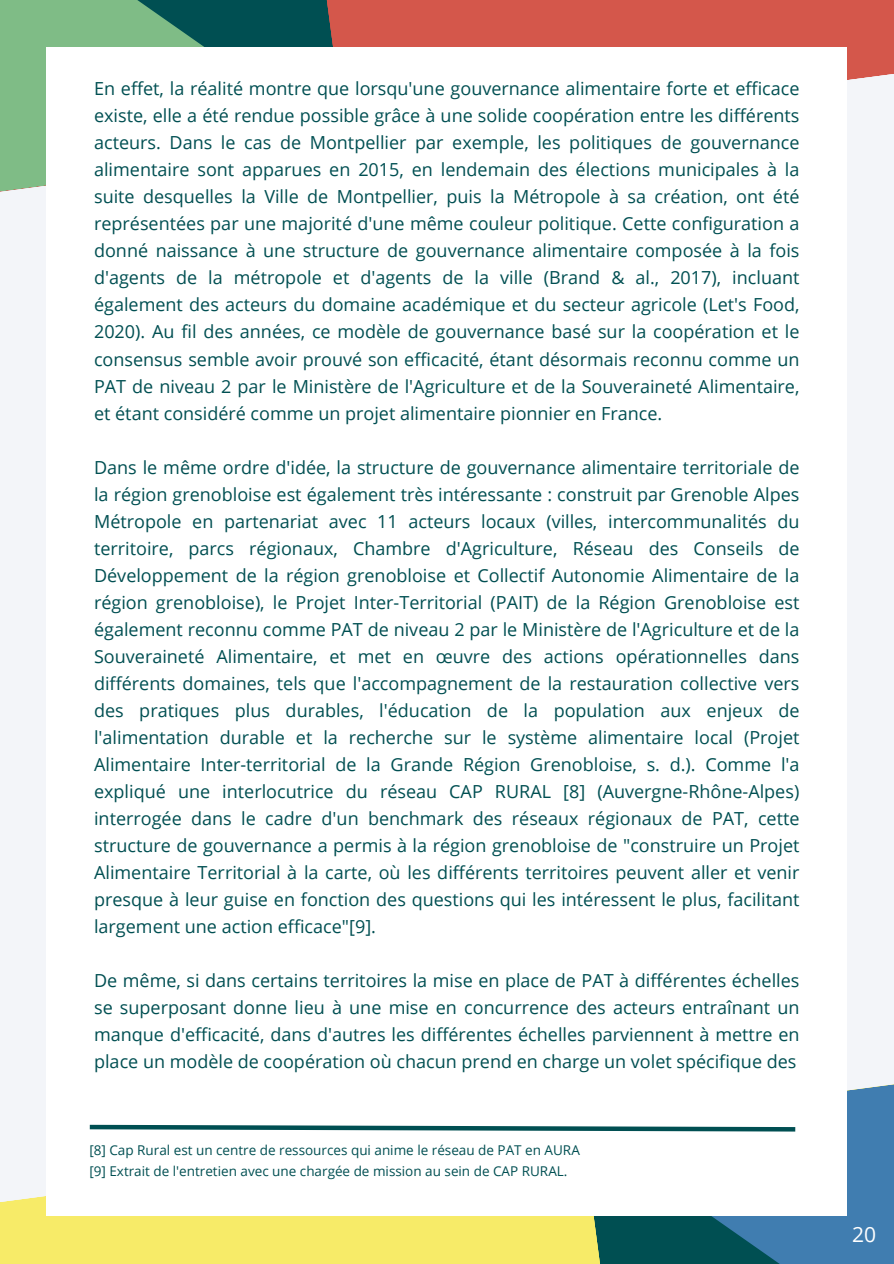
<style>
.page{position:relative;width:894px;height:1264px;background:#fff}
.page>*{position:absolute;margin:0;border:0;box-sizing:border-box;transform-origin:0 0}
.t1{font:21px "Open Sans";color:#fff}
.t2{font:18px/27px "Open Sans";color:#004f52;text-align:justify}
.t3{font:13.5px "Open Sans";color:#004f52}
</style>
<div class="page">
<div style="left:0;top:0;width:893px;height:1263px;background:#f3f5f9"></div>
<svg style="left:0;top:1057px;width:85px;height:206px"></svg>
<svg style="left:346px;top:0;width:547px;height:221px;fill:#d4574b"></svg>
<svg style="left:799px;top:1038px;width:94px;height:225px;fill:#407db0"></svg>
<svg style="left:0;top:0;width:346px;height:242px;background:#6aa082"></svg>
<div style="left:47px;top:48px;width:799px;height:1167px;background:#fff"></div>
<svg style="left:85px;top:1124px;width:714px;height:139px"></svg>
<h1 class="t2" style="left:94px;top:75px;width:706px">En effet, la réalité montre que lorsqu'une gouvernance alimentaire forte et efficace existe, elle a été rendue possible grâce à une solide coopération entre les différents acteurs. Dans le cas de Montpellier par exemple, les politiques de gouvernance alimentaire sont apparues en 2015, en lendemain des élections municipales à la suite desquelles la Ville de Montpellier, puis la Métropole à sa création, ont été représentées par une majorité d'une même couleur politique. Cette configuration a donné naissance à une structure de gouvernance alimentaire composée à la fois d'agents de la métropole et d'agents de la ville (Brand &amp; al., 2017), incluant également des acteurs du domaine académique et du secteur agricole (Let's Food, 2020). Au fil des années, ce modèle de gouvernance basé sur la coopération et le consensus semble avoir prouvé son efficacité, étant désormais reconnu comme un PAT de niveau 2 par le Ministère de l'Agriculture et de la Souveraineté Alimentaire, et étant considéré comme un projet alimentaire pionnier en France.</h1>
<h1 class="t2" style="left:94px;top:453px;width:706px">Dans le même ordre d'idée, la structure de gouvernance alimentaire territoriale de la région grenobloise est également très intéressante : construit par Grenoble Alpes Métropole en partenariat avec 11 acteurs locaux (villes, intercommunalités du territoire, parcs régionaux, Chambre d'Agriculture, Réseau des Conseils de Développement de la région grenobloise et Collectif Autonomie Alimentaire de la région grenobloise), le Projet Inter-Territorial (PAIT) de la Région Grenobloise est également reconnu comme PAT de niveau 2 par le Ministère de l'Agriculture et de la Souveraineté Alimentaire, et met en œuvre des actions opérationnelles dans différents domaines, tels que l'accompagnement de la restauration collective vers des pratiques plus durables, l'éducation de la population aux enjeux de l'alimentation durable et la recherche sur le système alimentaire local (Projet Alimentaire Inter-territorial de la Grande Région Grenobloise, s. d.). Comme l'a expliqué une interlocutrice du réseau CAP RURAL [8] (Auvergne-Rhône-Alpes) interrogée dans le cadre d'un benchmark des réseaux régionaux de PAT, cette structure de gouvernance a permis à la région grenobloise de "construire un Projet Alimentaire Territorial à la carte, où les différents territoires peuvent aller et venir presque à leur guise en fonction des questions qui les intéressent le plus, facilitant largement une action efficace"[9].</h1>
<h1 class="t2" style="left:94px;top:966px;width:706px">De même, si dans certains territoires la mise en place de PAT à différentes échelles se superposant donne lieu à une mise en concurrence des acteurs entraînant un manque d'efficacité, dans d'autres les différentes échelles parviennent à mettre en place un modèle de coopération où chacun prend en charge un volet spécifique des</h1>
<p class="t3" style="left:89px;top:1140px;width:492px">[8] Cap Rural est un centre de ressources qui anime le réseau de PAT en AURA</p>
<p class="t3" style="left:89px;top:1161px;width:479px">[9] Extrait de l'entretien avec une chargée de mission au sein de CAP RURAL.</p>
<p class="t1" style="left:851px;top:1219px;width:25px">20</p>
</div>
